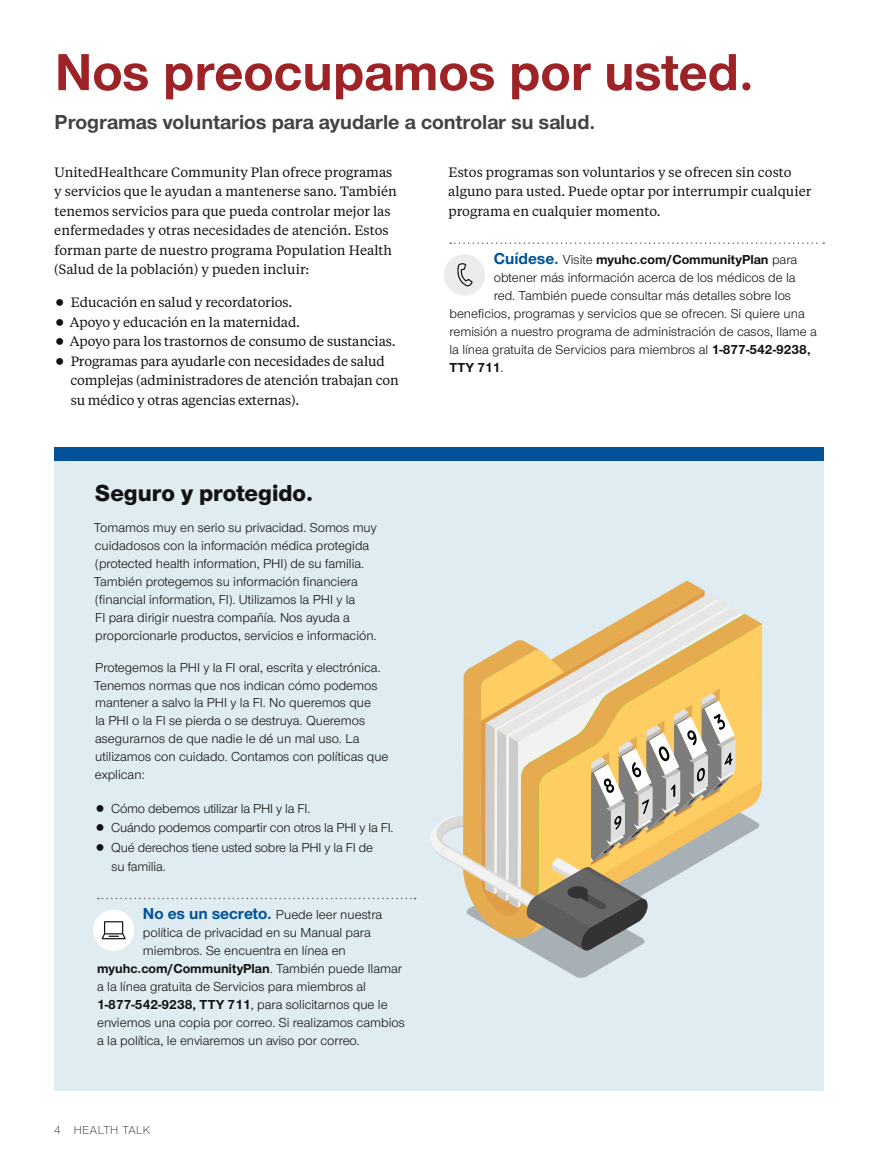
<style>
.page{position:relative;width:878px;height:1161px;background:#fff}
.page>*{position:absolute;margin:0;border:0;box-sizing:border-box;transform-origin:0 0}
.t1{font:700 54px "UHC Sans";color:#9d2326}
.t2{font:800 24px "UHC Sans";color:#121212}
.t3{font:700 21px "UHC Sans";color:#424441}
.t4{font:13.5px/18px "UHC Sans";color:#121212}
.t5{font:13.5px/19.5px "UHC Serif Text";color:#121212}
.t6{font:700 13.5px "UHC Sans";color:#121212}
.t7{font:300 12px "UHC Sans";letter-spacing:.04em;color:#121212}
.s1{font-weight:700;font-size:16.5px;color:#005195}
.s2{font-weight:400}
.s3{font-weight:700}
.s4{font-size:16.5px;color:#005195}
</style>
<div class="page">
<div style="left:54px;top:461px;width:770px;height:630px;background:#dfecf1"></div>
<svg style="left:450px;top:242px;width:374px;height:2px"></svg>
<div style="left:444px;top:254px;width:41px;height:42px;background:#ebeceb;border-radius:50%"></div>
<svg style="left:457px;top:263px;width:16px;height:23px"></svg>
<svg style="left:98px;top:898px;width:317px;height:1px"></svg>
<div style="left:93px;top:910px;width:41px;height:41px;background:#fff;border-radius:50%"></div>
<svg style="left:102px;top:921px;width:24px;height:18px"></svg>
<div style="left:54px;top:447px;width:770px;height:14px;background:#005195"></div>
<svg style="left:533px;top:952px;width:96px;height:26px;fill:#a7b1b5"></svg>
<svg style="left:430px;top:581px;width:332px;height:371px"></svg>
<h1 class="t1" style="left:55px;top:36px;width:700px">Nos preocupamos por usted.</h1>
<h3 class="t3" style="left:55px;top:108px;width:542px">Programas voluntarios para ayudarle a controlar su salud.</h3>
<p class="t5" style="left:54px;top:161px;width:344px">UnitedHealthcare Community Plan ofrece programas y servicios que le ayudan a mantenerse sano. También tenemos servicios para que pueda controlar mejor las enfermedades y otras necesidades de atención. Estos forman parte de nuestro programa Population Health (Salud de la población) y pueden incluir:</p>
<p class="t5" style="left:70px;top:292px;width:330px">Educación en salud y recordatorios.<br>Apoyo y educación en la maternidad.<br>Apoyo para los trastornos de consumo de sustancias.<br>Programas para ayudarle con necesidades de salud complejas (administradores de atención trabajan con su médico y otras agencias externas).</p>
<h2 class="t2" style="left:95px;top:476px;width:219px">Seguro y protegido.</h2>
<p class="t4" style="left:94px;top:518px;width:284px">Tomamos muy en serio su privacidad. Somos muy cuidadosos con la información médica protegida (protected health information, PHI) de su familia.<br>También protegemos su información financiera (financial information, FI). Utilizamos la PHI y la<br>FI para dirigir nuestra compañía. Nos ayuda a proporcionarle productos, servicios e información.</p>
<p class="t4" style="left:94px;top:658px;width:296px">Protegemos la PHI y la FI oral, escrita y electrónica.<br>Tenemos normas que nos indican cómo podemos mantener a salvo la PHI y la FI. No queremos que<br>la PHI o la FI se pierda o se destruya. Queremos asegurarnos de que nadie le dé un mal uso. La utilizamos con cuidado. Contamos con políticas que explican:</p>
<p class="t4" style="left:111px;top:798px;width:284px;line-height:19.5px">Cómo debemos utilizar la PHI y la FI.<br>Cuándo podemos compartir con otros la PHI y la FI.<br>Qué derechos tiene usted sobre la PHI y la FI de<br>su familia.</p>
<p class="t4" style="left:143px;top:906px;width:241px"><span class="s1">No es un secreto.</span> Puede leer nuestra</p>
<p class="t4" style="left:143px;top:924px;width:229px">política de privacidad en su Manual para</p>
<p class="t4" style="left:143px;top:942px;width:204px">miembros. Se encuentra en línea en</p>
<p class="t6" style="left:97px;top:960px;width:306px">myuhc.com/CommunityPlan<span class="s2">. También puede llamar</span></p>
<p class="t4" style="left:97px;top:978px;width:270px">a la línea gratuita de Servicios para miembros al</p>
<p class="t4" style="left:97px;top:996px;width:292px"><span class="s3">1-877-542-9238, TTY 711</span>, para solicitarnos que le</p>
<p class="t4" style="left:97px;top:1014px;width:309px">enviemos una copia por correo. Si realizamos cambios</p>
<p class="t4" style="left:97px;top:1032px;width:264px">a la política, le enviaremos un aviso por correo.</p>
<p class="t7" style="left:54px;top:1122px;width:98px">4 HEALTH TALK</p>
<p class="t5" style="left:448px;top:161px;width:364px">Estos programas son voluntarios y se ofrecen sin costo alguno para usted. Puede optar por interrumpir cualquier programa en cualquier momento.</p>
<p class="t6" style="left:493px;top:251px;width:305px"><span class="s4">Cuídese.</span> <span class="s2">Visite</span> myuhc.com/CommunityPlan <span class="s2">para</span></p>
<p class="t4" style="left:493px;top:268px;width:303px">obtener más información acerca de los médicos de la</p>
<p class="t4" style="left:493px;top:286px;width:299px">red. También puede consultar más detalles sobre los</p>
<p class="t4" style="left:449px;top:304px;width:357px">beneficios, programas y servicios que se ofrecen. Si quiere una</p>
<p class="t4" style="left:449px;top:322px;width:369px">remisión a nuestro programa de administración de casos, llame a</p>
<p class="t4" style="left:449px;top:340px;width:363px">la línea gratuita de Servicios para miembros al <span class="s3">1-877-542-9238,</span></p>
<p class="t6" style="left:449px;top:359px;width:56px">TTY 711<span class="s2">.</span></p>
</div>
